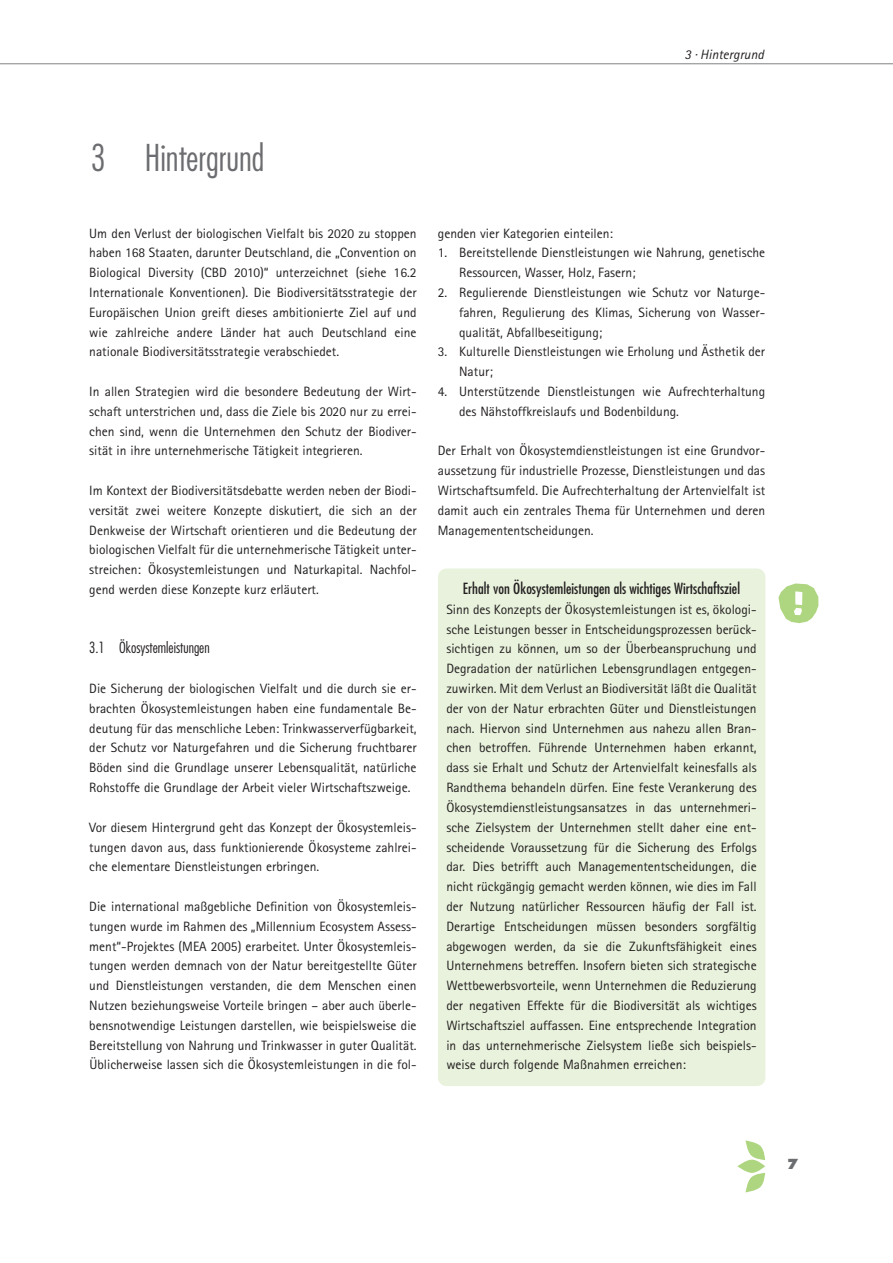
<style>
.page{position:relative;width:893px;height:1263px;background:#fff}
.page>*{position:absolute;margin:0;border:0;box-sizing:border-box;transform-origin:0 0}
.t1{font:72px "Ale Signs Black LL";color:#aed57f}
.t2{font:300 condensed 36px "Futura";color:#6c6d70}
.t3{font:condensed 15px "Futura";color:#231f20}
.t4{font:300 condensed 15px "Futura";color:#231f20}
.t5{font:13.5px/19.8px "Agfa Rotis Sans Serif";color:#231f20;text-align:justify}
.t6{font:italic 13.5px "Agfa Rotis Sans Serif";color:#231f20}
.t7{font:800 13.5px "Futura";color:#6c6d70}
</style>
<div class="page">
<div style="left:438px;top:568px;width:327px;height:518px;background:#e8f2dc;border-radius:9px"></div>
<hr style="left:0;top:63px;width:893px;height:1px;background:#808285">
<svg style="left:746px;top:1140px;width:19px;height:20px"></svg>
<svg style="left:737px;top:1159px;width:28px;height:14px"></svg>
<svg style="left:746px;top:1173px;width:19px;height:19px"></svg>
<p class="t6" style="left:685px;top:49px;width:81px">3 · Hintergrund</p>
<h2 class="t2" style="left:91px;top:142px;width:175px">3 Hintergrund</h2>
<p class="t5" style="left:89px;top:224px;width:329px">Um den Verlust der biologischen Vielfalt bis 2020 zu stoppen haben 168 Staaten, darunter Deutschland, die „Convention on Biological Diversity (CBD 2010)“ unterzeichnet (siehe 16.2<br>Internationale Konventionen). Die Biodiversitätsstrategie der Europäischen Union greift dieses ambitionierte Ziel auf und wie zahlreiche andere Länder hat auch Deutschland eine nationale Biodiversitätsstrategie verabschiedet.</p>
<p class="t5" style="left:89px;top:383px;width:329px">In allen Strategien wird die besondere Bedeutung der Wirt&shy;schaft unterstrichen und, dass die Ziele bis 2020 nur zu errei&shy;chen sind, wenn die Unternehmen den Schutz der Biodiver&shy;sität in ihre unternehmerische Tätigkeit integrieren.</p>
<p class="t5" style="left:89px;top:482px;width:329px">Im Kontext der Biodiversitätsdebatte werden neben der Biodi&shy;versität zwei weitere Konzepte diskutiert, die sich an der Denkweise der Wirtschaft orientieren und die Bedeutung der biologischen Vielfalt für die unternehmerische Tätigkeit unter&shy;streichen: Ökosystemleistungen und Naturkapital. Nachfol&shy;gend werden diese Konzepte kurz erläutert.</p>
<p class="t4" style="left:89px;top:641px;width:122px">3.1 Ökosystemleistungen</p>
<p class="t5" style="left:89px;top:680px;width:329px">Die Sicherung der biologischen Vielfalt und die durch sie er&shy;brachten Ökosystemleistungen haben eine fundamentale Be&shy;deutung für das menschliche Leben: Trinkwasserverfügbarkeit, der Schutz vor Naturgefahren und die Sicherung fruchtbarer Böden sind die Grundlage unserer Lebensqualität, natürliche Rohstoffe die Grundlage der Arbeit vieler Wirtschaftszweige.</p>
<p class="t5" style="left:89px;top:818px;width:329px">Vor diesem Hintergrund geht das Konzept der Ökosystemleis&shy;tungen davon aus, dass funktionierende Ökosysteme zahlrei&shy;che elementare Dienstleistungen erbringen.</p>
<p class="t5" style="left:89px;top:898px;width:329px">Die international maßgebliche Definition von Ökosystemleis&shy;tungen wurde im Rahmen des „Millennium Ecosystem Assess&shy;ment“-Projektes (MEA 2005) erarbeitet. Unter Ökosystemleis&shy;tungen werden demnach von der Natur bereitgestellte Güter und Dienstleistungen verstanden, die dem Menschen einen Nutzen beziehungsweise Vorteile bringen – aber auch überle&shy;bensnotwendige Leistungen darstellen, wie beispielsweise die Bereitstellung von Nahrung und Trinkwasser in guter Qualität.<br>Üblicherweise lassen sich die Ökosystemleistungen in die fol-</p>
<p class="t5" style="left:438px;top:224px;width:177px">genden vier Kategorien einteilen:</p>
<p class="t5" style="left:459px;top:244px;width:308px;text-indent:-21px">1. Bereitstellende Dienstleistungen wie Nahrung, genetische<br>Ressourcen, Wasser, Holz, Fasern;</p>
<p class="t5" style="left:459px;top:284px;width:308px;text-indent:-21px">2. Regulierende Dienstleistungen wie Schutz vor Naturge&shy;fahren, Regulierung des Klimas, Sicherung von Wasser&shy;qualität, Abfallbeseitigung;</p>
<p class="t5" style="left:459px;top:343px;width:308px;text-indent:-21px">3. Kulturelle Dienstleistungen wie Erholung und Ästhetik der<br>Natur;</p>
<p class="t5" style="left:459px;top:383px;width:308px;text-indent:-21px">4. Unterstützende Dienstleistungen wie Aufrechterhaltung des Nähstoffkreislaufs und Bodenbildung.</p>
<p class="t5" style="left:438px;top:442px;width:329px">Der Erhalt von Ökosystemdienstleistungen ist eine Grundvor&shy;aussetzung für industrielle Prozesse, Dienstleistungen und das Wirtschaftsumfeld. Die Aufrechterhaltung der Artenvielfalt ist damit auch ein zentrales Thema für Unternehmen und deren Managemententscheidungen.</p>
<p class="t3" style="left:463px;top:582px;width:279px">Erhalt von Ökosystemleistungen als wichtiges Wirtschaftsziel</p>
<p class="t5" style="left:446px;top:601px;width:312px">Sinn des Konzepts der Ökosystemleistungen ist es, ökologi&shy;sche Leistungen besser in Entscheidungsprozessen berück&shy;sichtigen zu können, um so der Überbeanspruchung und Degradation der natürlichen Lebensgrundlagen entgegen&shy;zuwirken. Mit dem Verlust an Biodiversität läßt die Qualität der von der Natur erbrachten Güter und Dienstleistungen nach. Hiervon sind Unternehmen aus nahezu allen Bran&shy;chen betroffen. Führende Unternehmen haben erkannt, dass sie Erhalt und Schutz der Artenvielfalt keinesfalls als Randthema behandeln dürfen. Eine feste Verankerung des Ökosystemdienstleistungsansatzes in das unternehmeri&shy;sche Zielsystem der Unternehmen stellt daher eine ent&shy;scheidende Voraussetzung für die Sicherung des Erfolgs dar. Dies betrifft auch Managemententscheidungen, die nicht rückgängig gemacht werden können, wie dies im Fall der Nutzung natürlicher Ressourcen häufig der Fall ist.<br>Derartige Entscheidungen müssen besonders sorgfältig abgewogen werden, da sie die Zukunftsfähigkeit eines Unternehmens betreffen. Insofern bieten sich strategische Wettbewerbsvorteile, wenn Unternehmen die Reduzierung der negativen Effekte für die Biodiversität als wichtiges Wirtschaftsziel auffassen. Eine entsprechende Integration in das unternehmerische Zielsystem ließe sich beispiels&shy;weise durch folgende Maßnahmen erreichen:</p>
<h1 class="t1" style="left:775px;top:557px;width:48px">h</h1>
<p class="t7" style="left:787px;top:1158px;width:13px">7</p>
</div>
